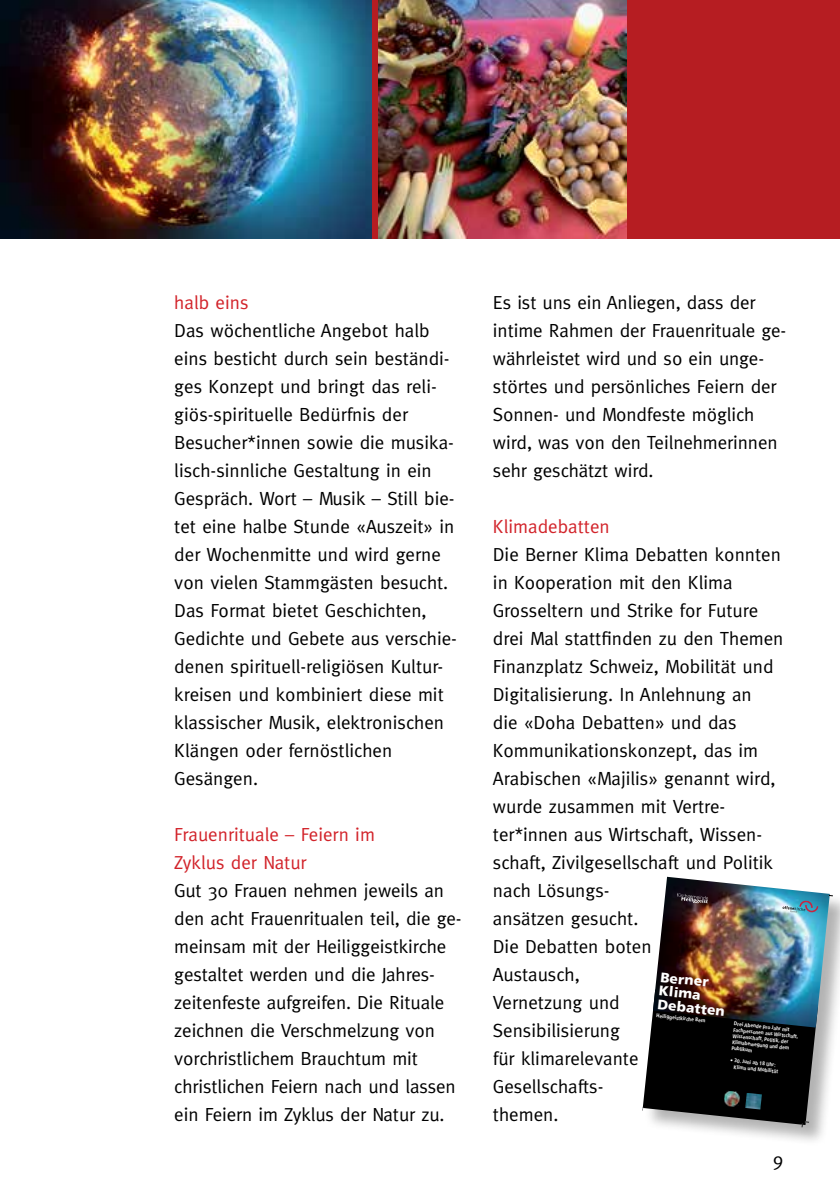
<style>
.page{position:relative;width:840px;height:1191px;background:#fff}
.page>*{position:absolute;margin:0;border:0;box-sizing:border-box;transform-origin:0 0}
.t1{font:19px/28px "Meta";color:#000}
.t2{font:19px/28px "Meta";color:#d2232a}
.t3{font:900 13.8px/13.8px "Frutiger";color:#fff}
.t4{font:700 condensed 5.4px/6.2px "Frutiger";color:#fff}
</style>
<div class="page">
<div style="left:0;top:0;width:839px;height:238px;background:#b61d22"></div>
<img style="left:0;top:0;width:371px;height:238px">
<div style="left:643px;top:878px;width:196px;height:269px;background:#000;opacity:.3"></div>
<img style="left:642px;top:876px;width:190px;height:252px">
<img style="left:378px;top:0;width:248px;height:238px">
<p class="t2" style="left:174px;top:288px;width:76px">halb eins</p>
<p class="t1" style="left:174px;top:316px;width:284px">Das wöchentliche Angebot halb eins besticht durch sein beständi&shy;ges Konzept und bringt das reli&shy;giös-spirituelle Bedürfnis der<br>Besucher*innen sowie die musika&shy;lisch-sinnliche Gestaltung in ein<br>Gespräch. Wort – Musik – Still bie&shy;tet eine halbe Stunde «Auszeit» in der Wochenmitte und wird gerne von vielen Stammgästen besucht.<br>Das Format bietet Geschichten,<br>Gedichte und Gebete aus verschie&shy;denen spirituell-religiösen Kultur&shy;kreisen und kombiniert diese mit klassischer Musik, elektronischen<br>Klängen oder fernöstlichen<br>Gesängen.</p>
<p class="t2" style="left:174px;top:820px;width:202px">Frauenrituale – Feiern im<br>Zyklus der Natur</p>
<p class="t1" style="left:174px;top:876px;width:289px">Gut 30 Frauen nehmen jeweils an den acht Frauenritualen teil, die ge&shy;meinsam mit der Heiliggeistkirche gestaltet werden und die Jahres&shy;zeitenfeste aufgreifen. Die Rituale zeichnen die Verschmelzung von vorchristlichem Brauchtum mit christlichen Feiern nach und lassen ein Feiern im Zyklus der Natur zu.</p>
<p class="t1" style="left:492px;top:288px;width:295px">Es ist uns ein Anliegen, dass der intime Rahmen der Frauenrituale ge&shy;währleistet wird und so ein unge&shy;störtes und persönliches Feiern der<br>Sonnen- und Mondfeste möglich wird, was von den Teilnehmerinnen sehr geschätzt wird.</p>
<p class="t2" style="left:492px;top:512px;width:118px">Klimadebatten</p>
<p class="t1" style="left:492px;top:540px;width:292px">Die Berner Klima Debatten konnten in Kooperation mit den Klima<br>Grosseltern und Strike for Future drei Mal stattfinden zu den Themen<br>Finanzplatz Schweiz, Mobilität und<br>Digitalisierung. In Anlehnung an<br>die «Doha Debatten» und das<br>Kommunikationskonzept, das im<br>Arabischen «Majilis» genannt wird, wurde zusammen mit Vertre&shy;ter*innen aus Wirtschaft, Wissen&shy;schaft, Zivilgesellschaft und Politik nach Lösungs-<br>ansätzen gesucht.<br>Die Debatten boten<br>Austausch,<br>Vernetzung und<br>Sensibilisierung<br>für klimarelevante<br>Gesellschafts-<br>themen.</p>
<p class="t3" style="left:661px;top:969px;width:69px;rotate:6deg">Berner<br>Klima<br>Debatten</p>
<p class="t4" style="left:656px;top:1012px;width:51px;rotate:6deg">Heiliggeistkirche Bern</p>
<p class="t4" style="left:734px;top:1020px;width:67px;rotate:6deg">Drei Abende pro Jahr mit<br>Fachpersonen aus Wirtschaft,<br>Wissenschaft, Politik, der<br>Klimabewegung und dem<br>Publikum</p>
<p class="t4" style="left:734px;top:1057px;width:46px;text-indent:-4px;rotate:6deg">• 30. Juni ab 18 Uhr:<br>Klima und Mobilität</p>
<p class="t1" style="left:772px;top:1145px;width:12px">9</p>
</div>
